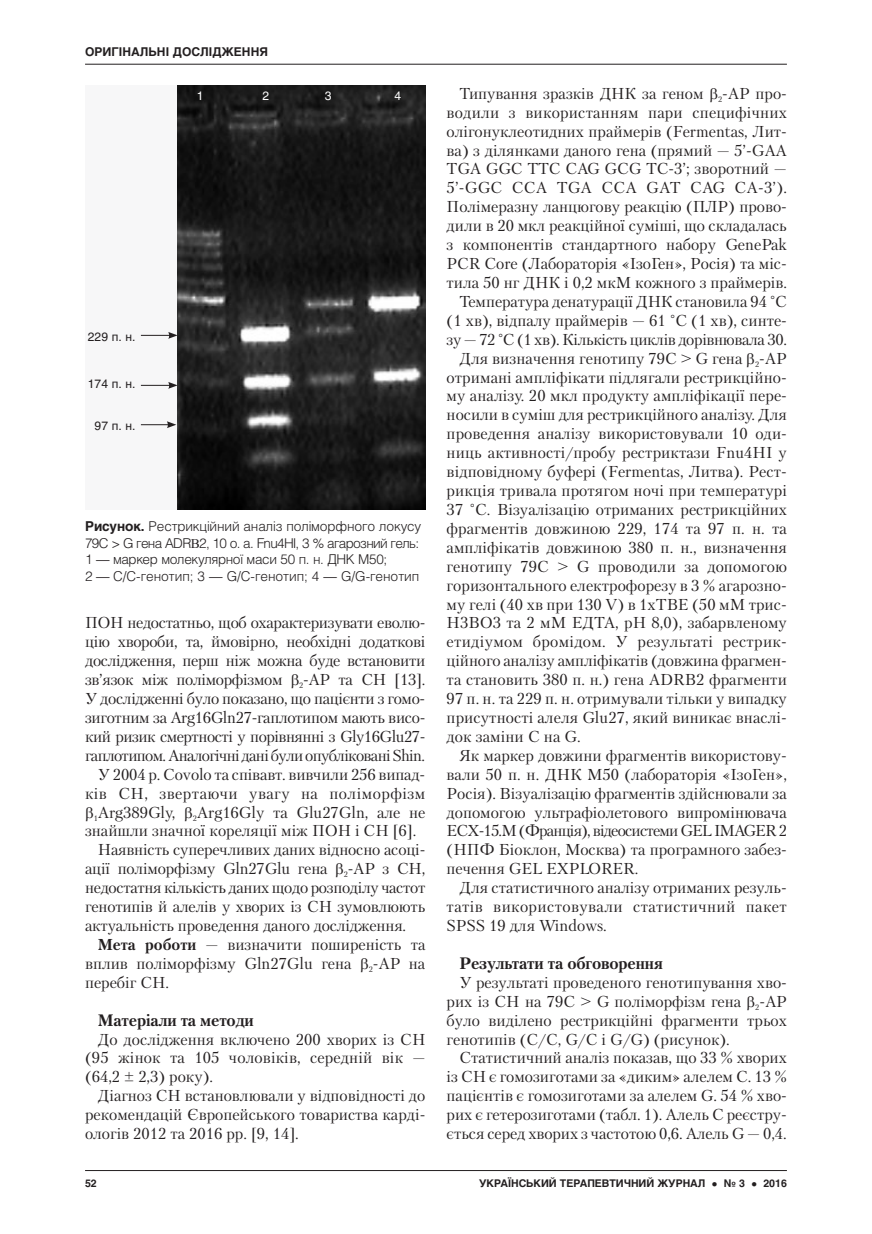
<style>
.page{position:relative;width:872px;height:1234px;background:#fff}
.page>*{position:absolute;margin:0;border:0;box-sizing:border-box;transform-origin:0 0}
.t1{font:700 16.5px "Petersburg C";letter-spacing:-.01em;color:#231f20}
.t2{font:15.75px/18.9px "Petersburg C";color:#231f20;text-align:justify}
.t3{font:15.75px "Petersburg C";letter-spacing:-.02em;color:#231f20}
.t4{font:15.75px "Petersburg C";letter-spacing:-.04em;color:#231f20}
.t5{font:15.75px "Petersburg C";letter-spacing:-.03em;color:#231f20}
.t6{font:15.75px "Petersburg C";letter-spacing:-.05em;color:#231f20}
.t7{font:15.75px "Petersburg C";letter-spacing:.02em;color:#231f20}
.t8{font:15.75px "Petersburg C";letter-spacing:.025em;color:#231f20}
.t9{font:15.75px "Petersburg C";letter-spacing:.03em;color:#231f20}
.t10{font:300 13.5px/16.5px "Helios";letter-spacing:-.01em;color:#231f20}
.t11{font:700 12px "Helios";color:#231f20}
.t12{font:12px "Helios";color:#231f20}
.t13{font:12px "Helios";color:#fff}
.t14{font:700 10.5px "Helios";letter-spacing:-.005em;color:#231f20}
.s1{font-weight:700}
</style>
<div class="page">
<hr style="left:85px;top:64px;width:702px;height:1px;background:#231f20">
<hr style="left:85px;top:1169px;width:702px;height:1px;background:#231f20">
<div style="left:85px;top:85px;width:93px;height:424px;background:#f7f7f8"></div>
<img style="left:178px;top:85px;width:247px;height:424px">
<hr style="left:141px;top:335px;width:30px;height:1px;background:#231f20">
<svg style="left:168px;top:332px;width:10px;height:7px"></svg>
<hr style="left:141px;top:385px;width:30px;height:1px;background:#231f20">
<svg style="left:168px;top:382px;width:10px;height:7px"></svg>
<svg style="left:141px;top:421px;width:35px;height:7px"></svg>
<p class="t11" style="left:85px;top:45px;width:184px">ОРИГІНАЛЬНІ ДОСЛІДЖЕННЯ</p>
<p class="t13" style="left:197px;top:89px;width:8px">1</p>
<p class="t13" style="left:263px;top:89px;width:8px">2</p>
<p class="t13" style="left:325px;top:89px;width:8px">3</p>
<p class="t13" style="left:394px;top:89px;width:8px">4</p>
<p class="t12" style="left:88px;top:330px;width:49px">229 п. н.</p>
<p class="t12" style="left:88px;top:376px;width:49px">174 п. н.</p>
<p class="t12" style="left:95px;top:418px;width:42px">97 п. н.</p>
<p class="t10" style="left:85px;top:518px;width:338px"><span class="s1">Рисунок.</span> Рестрикційний аналіз поліморфного локусу 79С &gt; G гена ADR 2, 10 о. а. Fnu4HI, 3 % агарозний гель:<br>1 — маркер молекулярної маси 50 п. н. ДНК М50;<br>2 — C/C-генотип; 3 — G/C-генотип; 4 — G/G-генотип</p>
<p class="t3" style="left:85px;top:613px;width:342px">ПОН недостатньо, щоб охарактеризувати еволю-</p>
<p class="t3" style="left:85px;top:632px;width:342px">цію хвороби, та, ймовірно, необхідні додаткові</p>
<p class="t3" style="left:85px;top:651px;width:342px">дослідження, перш ніж можна буде встановити</p>
<p class="t3" style="left:85px;top:670px;width:342px">зв’язок між поліморфізмом <sub>2</sub>-АР та СН [13].</p>
<p class="t3" style="left:85px;top:689px;width:342px">У дослідженні було показано, що пацієнти з гомо-</p>
<p class="t3" style="left:85px;top:708px;width:342px">зиготним за Arg16Gln27-гаплотипом мають висо-</p>
<p class="t5" style="left:85px;top:726px;width:342px">кий ризик смертності у порівнянні з Gly16Glu27-</p>
<p class="t4" style="left:85px;top:745px;width:341px">гаплотипом. Аналогічні дані були опубліковані Shin.</p>
<p class="t2" style="left:98px;top:764px;width:329px">У 2004 р. Covolo та співавт. вивчили 256 випад-</p>
<p class="t9" style="left:85px;top:783px;width:342px">ків СН, звертаючи увагу на поліморфізм</p>
<p class="t2" style="left:94px;top:802px;width:333px"><sub>1</sub>Arg389Gly, <sub>2</sub>Arg16Gly та Glu27Gln, але не</p>
<p class="t2" style="left:85px;top:821px;width:333px">знайшли значної кореляції між ПОН і СН [6].</p>
<p class="t2" style="left:98px;top:840px;width:329px">Наявність суперечливих даних відносно асоці-</p>
<p class="t2" style="left:85px;top:859px;width:342px">ації поліморфізму Gln27Glu гена <sub>2</sub>-АР з СН,</p>
<p class="t3" style="left:85px;top:878px;width:342px">недостатня кількість даних щодо розподілу частот</p>
<p class="t2" style="left:85px;top:896px;width:342px">генотипів й алелів у хворих із СН зумовлюють</p>
<p class="t2" style="left:85px;top:915px;width:323px">актуальність проведення даного дослідження.</p>
<p class="t2" style="left:98px;top:934px;width:329px"><span class="s1">Мета роботи</span> — визначити поширеність та</p>
<p class="t2" style="left:85px;top:953px;width:342px">вплив поліморфізму Gln27Glu гена <sub>2</sub>-АР на</p>
<p class="t2" style="left:85px;top:972px;width:85px">перебіг СН.</p>
<p class="t1" style="left:98px;top:1009px;width:157px">Матеріали та методи</p>
<p class="t2" style="left:85px;top:1029px;width:342px;text-indent:13px">До дослідження включено 200 хворих із СН (95 жінок та 105 чоловіків, середній вік — (64,2 ± 2,3) року).</p>
<p class="t2" style="left:85px;top:1085px;width:342px;text-indent:13px">Діагноз СН встановлювали у відповідності до рекомендацій Європейського товариства карді&shy;ологів 2012 та 2016 рр. [9, 14].</p>
<p class="t2" style="left:459px;top:84px;width:329px">Типування зразків ДНК за геном <sub>2</sub>-АР про-</p>
<p class="t2" style="left:446px;top:103px;width:342px">водили з використанням пари специфічних</p>
<p class="t2" style="left:446px;top:121px;width:340px">олігонуклеотидних праймерів (Fermentas, Лит-</p>
<p class="t2" style="left:446px;top:140px;width:342px">ва) з ділянками даного гена (прямий — 5’-GAA</p>
<p class="t2" style="left:446px;top:159px;width:342px">TGA GGC TTC CAG GCG TC-3’; зворотний —</p>
<p class="t2" style="left:446px;top:178px;width:342px">5’-GGC CCA TGA CCA GAT CAG CA-3’).</p>
<p class="t2" style="left:446px;top:197px;width:342px">Полімеразну ланцюгову реакцію (ПЛР) прово-</p>
<p class="t2" style="left:446px;top:216px;width:342px">дили в 20 мкл реакційної суміші, що складалась</p>
<p class="t2" style="left:446px;top:235px;width:342px">з компонентів стандартного набору GenePak</p>
<p class="t2" style="left:446px;top:254px;width:342px">PCR Core (Лабораторія «ІзоГен», Росія) та міс-</p>
<p class="t2" style="left:446px;top:273px;width:342px">тила 50 нг ДНК і 0,2 мкМ кожного з праймерів.</p>
<p class="t2" style="left:459px;top:292px;width:329px">Температура денатурації ДНК становила 94 °С</p>
<p class="t2" style="left:446px;top:310px;width:342px">(1 хв), відпалу праймерів — 61 °C (1 хв), синте-</p>
<p class="t3" style="left:446px;top:330px;width:342px">зу — 72 °С (1 хв). Кількість циклів дорівнювала 30.</p>
<p class="t2" style="left:459px;top:348px;width:329px">Для визначення генотипу 79С &gt; G гена <sub>2</sub>-АР</p>
<p class="t2" style="left:446px;top:367px;width:340px">отримані ампліфікати підлягали рестрикційно-</p>
<p class="t2" style="left:446px;top:386px;width:342px">му аналізу. 20 мкл продукту ампліфікації пере-</p>
<p class="t2" style="left:446px;top:405px;width:342px">носили в суміш для рестрикційного аналізу. Для</p>
<p class="t2" style="left:446px;top:424px;width:340px">проведення аналізу використовували 10 оди-</p>
<p class="t2" style="left:446px;top:443px;width:342px">ниць активності/пробу рестриктази Fnu4HI у</p>
<p class="t2" style="left:446px;top:462px;width:340px">відповідному буфері (Fermentas, Литва). Рест-</p>
<p class="t2" style="left:446px;top:481px;width:342px">рикція тривала протягом ночі при температурі</p>
<p class="t2" style="left:446px;top:499px;width:342px">37 °C. Візуалізацію отриманих рестрикційних</p>
<p class="t2" style="left:446px;top:518px;width:342px">фрагментів довжиною 229, 174 та 97 п. н. та</p>
<p class="t2" style="left:446px;top:537px;width:342px">ампліфікатів довжиною 380 п. н., визначення</p>
<p class="t2" style="left:446px;top:556px;width:342px">генотипу 79С &gt; G проводили за допомогою</p>
<p class="t2" style="left:446px;top:575px;width:342px">горизонтального електрофорезу в 3 % агарозно-</p>
<p class="t2" style="left:446px;top:594px;width:342px">му гелі (40 хв при 130 V) в 1хTBE (50 мМ трис-</p>
<p class="t2" style="left:446px;top:613px;width:342px">H3BO3 та 2 мМ ЕДТА, pH 8,0), забарвленому</p>
<p class="t7" style="left:446px;top:632px;width:340px">етидіумом бромідом. У результаті рестрик-</p>
<p class="t2" style="left:446px;top:651px;width:342px">ційного аналізу ампліфікатів (довжина фрагмен-</p>
<p class="t2" style="left:446px;top:670px;width:342px">та становить 380 п. н.) гена ADRB2 фрагменти</p>
<p class="t2" style="left:446px;top:688px;width:342px">97 п. н. та 229 п. н. отримували тільки у випадку</p>
<p class="t2" style="left:446px;top:707px;width:342px">присутності алеля Glu27, який виникає внаслі-</p>
<p class="t2" style="left:446px;top:726px;width:136px">док заміни C на G.</p>
<p class="t2" style="left:459px;top:745px;width:329px">Як маркер довжини фрагментів використову-</p>
<p class="t2" style="left:446px;top:764px;width:342px">вали 50 п. н. ДНК М50 (лабораторія «ІзоГен»,</p>
<p class="t2" style="left:446px;top:783px;width:342px">Росія). Візуалізацію фрагментів здійснювали за</p>
<p class="t2" style="left:446px;top:802px;width:342px">допомогою ультрафіолетового випромінювача</p>
<p class="t6" style="left:446px;top:821px;width:342px">ЕСХ-15.М (Франція), відеосистеми GEL ІMAGER 2</p>
<p class="t2" style="left:446px;top:840px;width:342px">(НПФ Біоклон, Москва) та програмного забез-</p>
<p class="t2" style="left:446px;top:859px;width:193px">печення GEL EXPLORER.</p>
<p class="t2" style="left:459px;top:877px;width:329px">Для статистичного аналізу отриманих резуль-</p>
<p class="t8" style="left:446px;top:897px;width:341px">татів використовували статистичний пакет</p>
<p class="t2" style="left:446px;top:915px;width:162px">SPSS 19 для Windows.</p>
<p class="t1" style="left:459px;top:952px;width:205px">Результати та обговорення</p>
<p class="t2" style="left:446px;top:972px;width:342px;text-indent:13px">У результаті проведеного генотипування хво&shy;рих із СН на 79С &gt; G поліморфізм гена <sub>2</sub>-АР було виділено рестрикційні фрагменти трьох генотипів (C/C, G/C і G/G) (рисунок).</p>
<p class="t2" style="left:446px;top:1048px;width:342px;text-indent:13px">Статистичний аналіз показав, що 33 % хворих із СН є гомозиготами за «диким» алелем С. 13 % пацієнтів є гомозиготами за алелем G. 54 % хво&shy;рих є гетерозиготами (табл. 1). Алель С реєстру&shy;ється серед хворих з частотою 0,6. Алель G — 0,4.</p>
<p class="t14" style="left:85px;top:1176px;width:13px">52</p>
<p class="t14" style="left:479px;top:1176px;width:309px">УКРАЇНСЬКИЙ ТЕРАПЕВТИЧНИЙ ЖУРНАЛ ● № 3 ● 2016</p>
</div>
